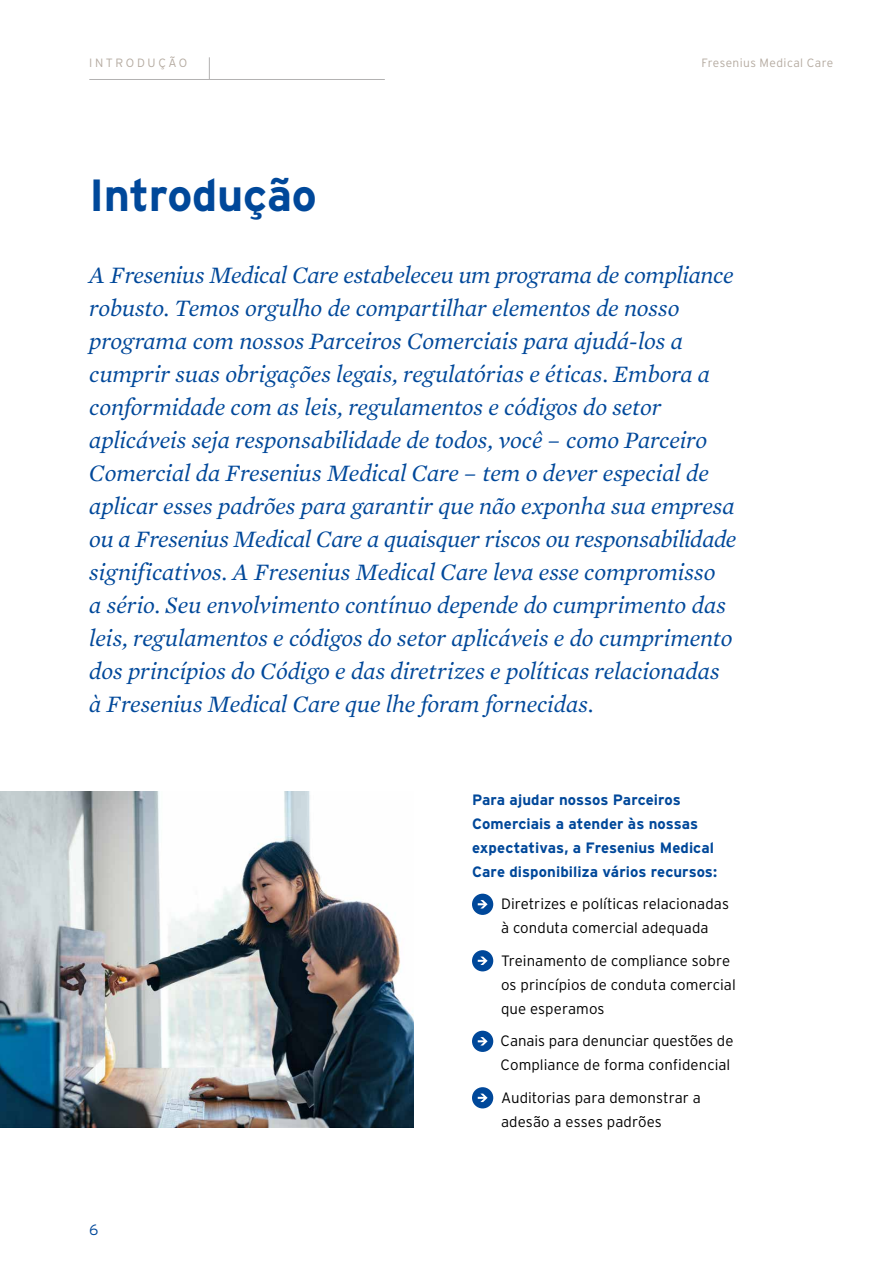
<style>
.page{position:relative;width:893px;height:1263px;background:#fff}
.page>*{position:absolute;margin:0;border:0;box-sizing:border-box;transform-origin:0 0}
.t1{font:700 45px "Interstate";letter-spacing:-.01em;color:#00489a}
.t2{font:italic 24px/33px "Mercury Text G1";letter-spacing:-.01em;color:#00489a}
.t3{font:300 15px/24px "Interstate";letter-spacing:.005em;color:#000}
.t4{font:700 15px/24px "Interstate";color:#00489a}
.t5{font:300 15px "Interstate";color:#00489a}
.t6{font:300 12px "Interstate";letter-spacing:.035em;color:#b5aba1}
.t7{font:300 12px "Interstate";letter-spacing:.215em;color:#b5aba1}
</style>
<div class="page">
<div style="left:472px;top:894px;width:21px;height:21px;background:#00489a;border-radius:50%"></div>
<svg style="left:478px;top:900px;width:9px;height:8px"></svg>
<div style="left:472px;top:950px;width:21px;height:21px;background:#00489a;border-radius:50%"></div>
<svg style="left:478px;top:956px;width:9px;height:9px"></svg>
<div style="left:472px;top:1031px;width:21px;height:21px;background:#00489a;border-radius:50%"></div>
<svg style="left:478px;top:1037px;width:9px;height:8px"></svg>
<div style="left:472px;top:1087px;width:21px;height:21px;background:#00489a;border-radius:50%"></div>
<svg style="left:478px;top:1093px;width:9px;height:9px"></svg>
<img style="left:0;top:791px;width:413px;height:336px">
<hr style="left:89px;top:79px;width:296px;height:1px;background:#b3b2b2">
<svg style="left:209px;top:57px;width:1px;height:22px"></svg>
<p class="t7" style="left:89px;top:56px;width:99px">INTRODUÇÃO</p>
<p class="t6" style="left:702px;top:56px;width:133px">Fresenius Medical Care</p>
<h1 class="t1" style="left:89px;top:170px;width:229px">Introdução</h1>
<p class="t2" style="left:89px;top:258px;width:649px">A Fresenius Medical Care estabeleceu um programa de compliance robusto. Temos orgulho de compartilhar elementos de nosso programa com nossos Parceiros Comerciais para ajudá-los a cumprir suas obrigações legais, regulatórias e éticas. Embora a conformidade com as leis, regulamentos e códigos do setor aplicáveis seja responsabilidade de todos, você – como Parceiro Comercial da Fresenius Medical Care – tem o dever especial de aplicar esses padrões para garantir que não exponha sua empresa ou a Fresenius Medical Care a quaisquer riscos ou responsabilidade significativos. A Fresenius Medical Care leva esse compromisso<br>a sério. Seu envolvimento contínuo depende do cumprimento das leis, regulamentos e códigos do setor aplicáveis e do cumprimento dos princípios do Código e das diretrizes e políticas relacionadas à Fresenius Medical Care que lhe foram fornecidas.</p>
<p class="t5" style="left:89px;top:1222px;width:11px">6</p>
<p class="t4" style="left:472px;top:787px;width:247px">Para ajudar nossos Parceiros Comerciais a atender às nossas expectativas, a Fresenius Medical Care disponibiliza vários recursos:</p>
<p class="t3" style="left:501px;top:892px;width:229px">Diretrizes e políticas relacionadas à conduta comercial adequada</p>
<p class="t3" style="left:501px;top:948px;width:236px">Treinamento de compliance sobre os princípios de conduta comercial que esperamos</p>
<p class="t3" style="left:501px;top:1029px;width:234px">Canais para denunciar questões de<br>Compliance de forma confidencial</p>
<p class="t3" style="left:501px;top:1085px;width:201px">Auditorias para demonstrar a adesão a esses padrões</p>
</div>
